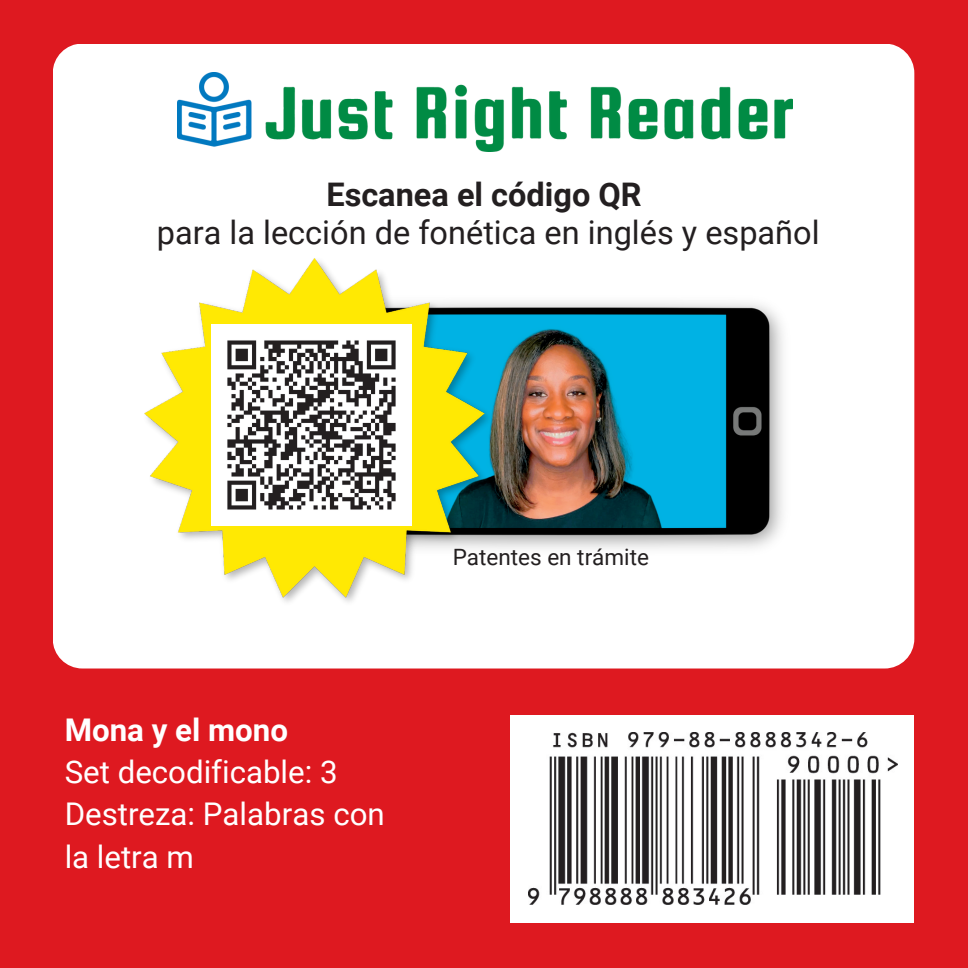
<style>
.page{position:relative;width:968px;height:968px;background:#de1920}
.page>*{position:absolute;margin:0;border:0;box-sizing:border-box;transform-origin:0 0}
.t1{font:32.5px/37.5px "Roboto";color:#231f20;text-align:center}
.t2{font:31.25px/42.2px "Roboto";color:#fff}
.t3{font:700 31.25px "Roboto";color:#fff}
.t4{font:22.5px "Roboto";color:#231f20}
.s1{font-weight:700}
</style>
<div class="page">
<div style="left:511px;top:715px;width:403px;height:207px;background:#fff"></div>
<div style="left:53px;top:44px;width:861px;height:624px;background:#fff"></div>
<img style="left:177px;top:72px;width:615px;height:79px">
<img style="left:498px;top:272px;width:339px;height:307px">
<img style="left:138px;top:251px;width:360px;height:360px">
<img style="left:212px;top:325px;width:200px;height:200px">
<img style="left:528px;top:732px;width:369px;height:172px">
<p class="t1" style="left:157px;top:175px;width:664px"><span class="s1">Escanea el código QR<br></span>para la lección de fonética en inglés y español</p>
<p class="t3" style="left:65px;top:708px;width:225px">Mona y el mono</p>
<p class="t2" style="left:65px;top:750px;width:274px">Set decodificable: 3</p>
<p class="t2" style="left:65px;top:792px;width:322px">Destreza: Palabras con la letra m</p>
<p class="t4" style="left:452px;top:541px;width:198px">Patentes en trámite</p>
</div>
